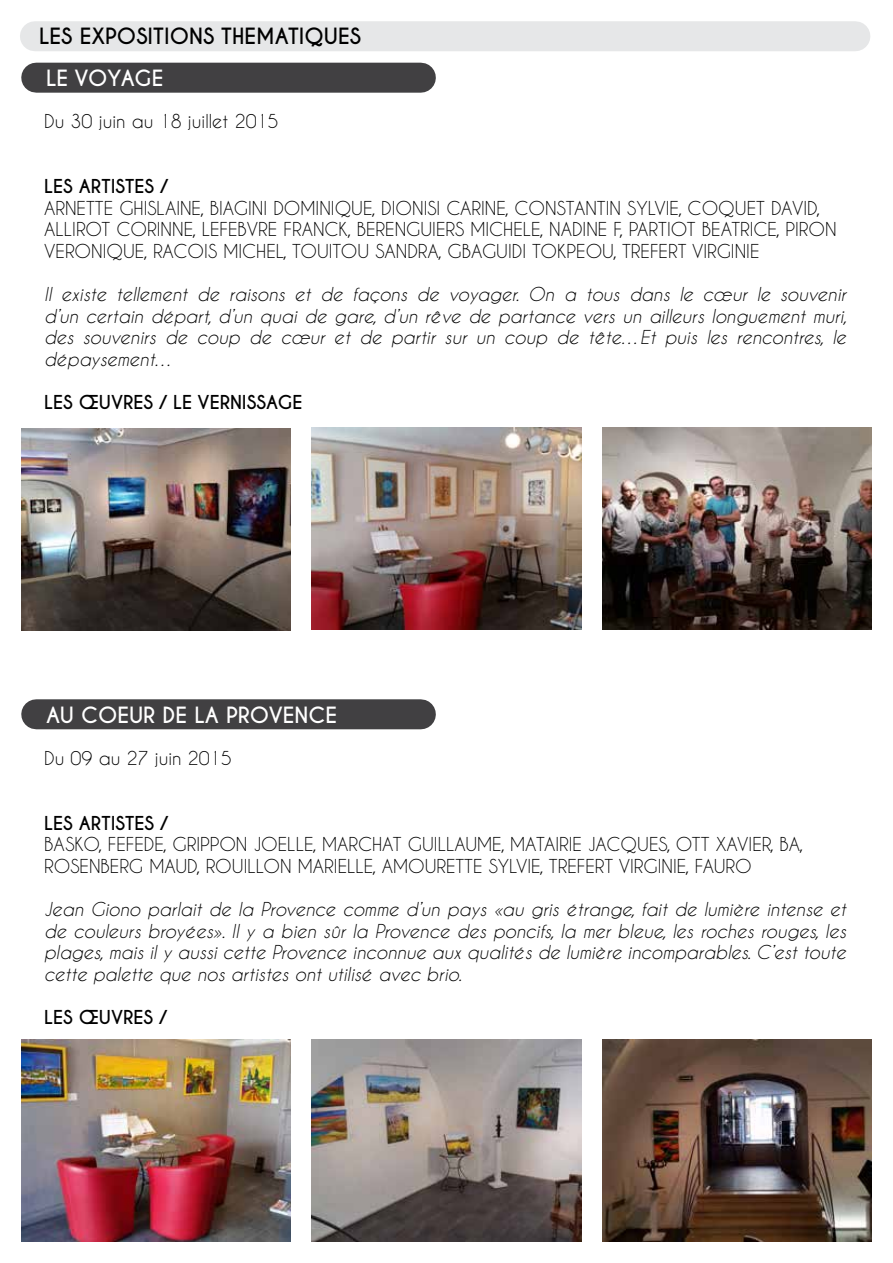
<style>
.page{position:relative;width:893px;height:1263px;background:#fff}
.page>*{position:absolute;margin:0;border:0;box-sizing:border-box;transform-origin:0 0}
.t1{font:700 21px "Caviar Dreams";letter-spacing:-.01em;color:#fff}
.t2{font:700 21px "Caviar Dreams";color:#000}
.t3{font:italic 18px/21.6px "Caviar Dreams";color:#000;text-align:justify}
.t4{font:18px/21.6px "Caviar Dreams";color:#000}
.t5{font:700 18px "Caviar Dreams";color:#000}
</style>
<div class="page">
<div style="left:35px;top:21px;width:820px;height:30px;background:#e6e7e8"></div>
<div style="left:36px;top:63px;width:385px;height:30px;background:#414042"></div>
<img style="left:21px;top:428px;width:270px;height:202px">
<img style="left:312px;top:427px;width:269px;height:202px">
<img style="left:602px;top:427px;width:270px;height:202px">
<div style="left:36px;top:699px;width:385px;height:30px;background:#414042"></div>
<img style="left:21px;top:1040px;width:270px;height:202px">
<img style="left:312px;top:1039px;width:269px;height:202px">
<img style="left:602px;top:1039px;width:270px;height:202px">
<p class="t2" style="left:39px;top:24px;width:249px">LES EXPOSITIONS THEMATIQUES</p>
<p class="t1" style="left:46px;top:66px;width:90px">LE VOYAGE</p>
<p class="t4" style="left:44px;top:110px;width:236px">Du 30 juin au 18 juillet 2015</p>
<p class="t5" style="left:44px;top:175px;width:125px">LES ARTISTES /</p>
<p class="t4" style="left:44px;top:197px;width:482px">ARNETTE GHISLAINE, BIAGINI DOMINIQUE, DIONISI CARINE, constantin</p>
<p class="t4" style="left:627px;top:197px;width:29px">sylvie</p>
<p class="t4" style="left:44px;top:197px;width:794px;text-indent:634px">, COQUET DAVID,<br>ALLIROT CORINNE, LEFEBVRE FRANCK, BERENGUIERS MICHELE, NADINE F, PARTIOT BEATRICE, PIRON<br>VERONIQUE, RACOIS MICHEL, TOUITOU SANDRA, GBAGUIDI TOKPEOU, TREFERT VIRGINIE</p>
<p class="t3" style="left:44px;top:283px;width:804px">Il existe tellement de raisons et de façons de voyager. On a tous dans le cœur le souvenir d’un certain départ, d’un quai de gare, d’un rêve de partance vers un ailleurs longuement muri, des souvenirs de coup de cœur et de partir sur un coup de tête…Et puis les rencontres, le dépaysement…</p>
<p class="t5" style="left:44px;top:391px;width:10px">LES</p>
<p class="t5" style="left:79px;top:391px;width:55px">ŒUVRES</p>
<p class="t5" style="left:159px;top:391px;width:62px">/ LE VERNISSAGE</p>
<p class="t1" style="left:46px;top:702px;width:51px">AU COEUR</p>
<p class="t1" style="left:163px;top:702px;width:78px">DELA PRO</p>
<p class="t1" style="left:269px;top:702px;width:28px">VENCE</p>
<p class="t4" style="left:44px;top:747px;width:189px">Du 09 au 27 juin 2015</p>
<p class="t5" style="left:44px;top:812px;width:125px">LES ARTISTES /</p>
<p class="t4" style="left:44px;top:833px;width:760px">BASKO, FEFEDE, GRIPPON JOELLE, MARCHAT GUILLAUME, MATAIRIE JACQUES, OTT XAVIER, BA,<br>ROSENBERG MAUD, ROUILLON MARIELLE, AMOURETTE SYLVIE, TREFERT VIRGINIE, FAURO</p>
<p class="t3" style="left:44px;top:898px;width:803px">Jean Giono parlait de la Provence comme d’un pays «au gris étrange, fait de lumière intense et de couleurs broyées». Il y a bien sûr la Provence des poncifs, la mer bleue, les roches rouges, les plages, mais il y aussi cette Provence inconnue aux qualités de lumière incomparables. C’est toute cette palette que nos artistes ont utilisé avec brio.</p>
<p class="t5" style="left:44px;top:1006px;width:10px">LES</p>
<p class="t5" style="left:79px;top:1006px;width:55px">ŒUVRES</p>
<p class="t5" style="left:159px;top:1006px;width:9px">/</p>
</div>
